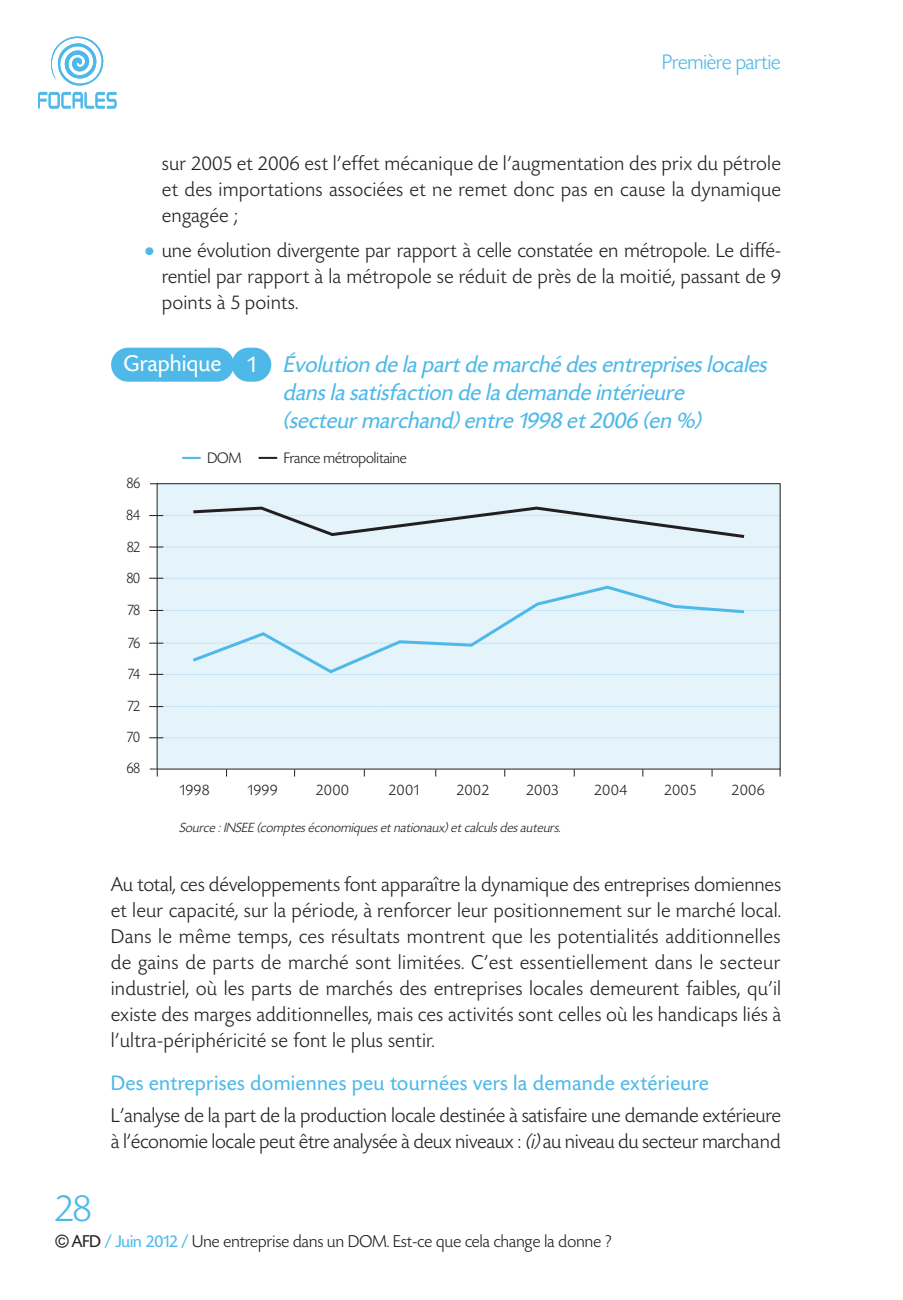
<style>
.page{position:relative;width:903px;height:1300px;background:#fff}
.page>*{position:absolute;margin:0;border:0;box-sizing:border-box;transform-origin:0 0}
.t1{font:300 40px "Today SH";color:#4eb9e9}
.t2{font:italic 24px/28px "Today SH";letter-spacing:.015em;color:#4eb9e9}
.t3{font:22px "Today SH";letter-spacing:.04em;color:#4eb9e9}
.t4{font:300 22px "Today SH";color:#4eb9e9}
.t5{font:300 21px/26px "Today SH";letter-spacing:.02em;color:#231f20;text-align:justify}
.t6{font:300 18px "Today SH";letter-spacing:.015em;color:#231f20}
.t7{font:300 16px "Today SH";color:#231f20}
.t8{font:300 16px/32px "Today SH";color:#231f20;text-align:justify;scale:.9 1}
.t9{font:italic 300 14px "Today SH";letter-spacing:.015em;color:#231f20}
.s1{color:#4eb9e9}
.s2{font-style:normal;color:#fff}
.s3{font-style:italic}
.s4{font-family:"Gill Sans";font-weight:400}
.s5{font-weight:400}
.s6{font-weight:400;color:#4eb9e9}
</style>
<div class="page">
<svg style="left:38px;top:36px;width:743px;height:741px"></svg>
<p class="t4" style="left:662px;top:48px;width:120px">Première partie</p>
<p class="t5" style="left:162px;top:150px;width:620px">sur 2005 et 2006 est l’effet mécanique de l’augmentation des prix du pétrole et des importations associées et ne remet donc pas en cause la dynamique engagée ;</p>
<p class="t5" style="left:162px;top:236px;width:620px;text-indent:-17px"><span class="s1">●</span> une évolution divergente par rapport à celle constatée en métropole. Le diffé&shy;rentiel par rapport à la métropole se réduit de près de la moitié, passant de 9 points à 5 points.</p>
<p class="t2" style="left:283px;top:349px;width:485px;text-indent:-159px"><span class="s2">Graphique 1</span> Évolution de la part de marché des entreprises locales dans la satisfaction de la demande intérieure (secteur marchand) entre 1998 et 2006 (en %)</p>
<p class="t8" style="left:126px;top:466px;width:17px">86<br>84<br>82<br>80<br>78<br>76</p>
<p class="t8" style="left:127px;top:657px;width:16px;line-height:31.4px">74<br>72<br>70<br>68</p>
<p class="t7" style="left:207px;top:448px;width:35px">DOM</p>
<p class="t7" style="left:284px;top:448px;width:124px">France métropolitaine</p>
<p class="t7" style="left:180px;top:779px;width:31px">1998</p>
<p class="t7" style="left:248px;top:779px;width:31px">1999</p>
<p class="t7" style="left:316px;top:779px;width:34px">2000</p>
<p class="t7" style="left:389px;top:779px;width:32px">2001</p>
<p class="t7" style="left:456px;top:779px;width:34px">2002</p>
<p class="t7" style="left:526px;top:779px;width:33px">2003</p>
<p class="t7" style="left:594px;top:779px;width:34px">2004</p>
<p class="t7" style="left:664px;top:779px;width:33px">2005</p>
<p class="t7" style="left:731px;top:779px;width:34px">2006</p>
<p class="t9" style="left:179px;top:819px;width:384px">Source : INSEE (comptes économiques et nationaux) et calculs des auteurs.</p>
<p class="t5" style="left:111px;top:870px;width:671px">Au total, ces développements font apparaître la dynamique des entreprises domiennes et leur capacité, sur la période, à renforcer leur positionnement sur le marché local.<br>Dans le même temps, ces résultats montrent que les potentialités additionnelles de gains de parts de marché sont limitées. C’est essentiellement dans le secteur industriel, où les parts de marchés des entreprises locales demeurent faibles, qu’il existe des marges additionnelles, mais ces activités sont celles où les handicaps liés à l’ultra-périphéricité se font le plus sentir.</p>
<p class="t3" style="left:111px;top:1069px;width:599px">Des entreprises domiennes peu tournées vers la demande extérieure</p>
<p class="t5" style="left:111px;top:1101px;width:671px">L’analyse de la part de la production locale destinée à satisfaire une demande extérieure à l’économie locale peut être analysée à deux niveaux : <span class="s3">(i)</span>au niveau du secteur marchand</p>
<h1 class="t1" style="left:55px;top:1183px;width:38px">28</h1>
<p class="t6" style="left:55px;top:1230px;width:557px"><span class="s4">©</span> <span class="s5">AFD</span> <span class="s6">/ Juin 2012 /</span> Une entreprise dans un DOM. Est-ce que cela change la donne ?</p>
</div>
